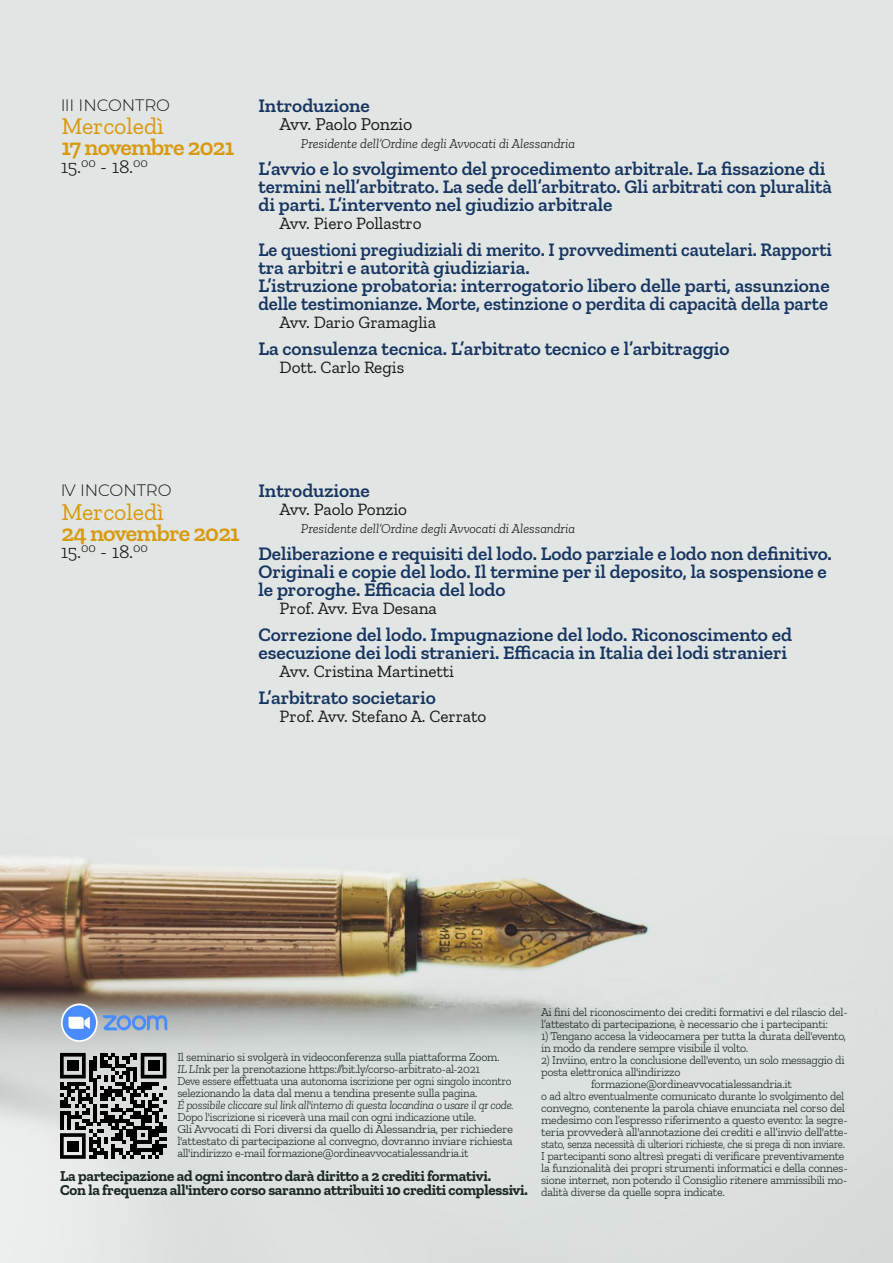
<style>
.page{position:relative;width:893px;height:1263px;background:#fff}
.page>*{position:absolute;margin:0;border:0;box-sizing:border-box;transform-origin:0 0}
.t1{font:600 24px "Zilla Slab";letter-spacing:-.035em;color:#d8990c}
.t2{font:24px "Zilla Slab";color:#d8990c}
.t3{font:600 19.5px/18px "Zilla Slab";letter-spacing:-.005em;color:#163560}
.t4{font:600 19.5px/18px "Zilla Slab";letter-spacing:-.005em;color:#163560;scale:.95 1}
.t5{font:300 19.5px "Zilla Slab";letter-spacing:-.005em;color:#181715}
.t6{font:18px "Zilla Slab";letter-spacing:-.005em;color:#181715}
.t7{font:17.25px "Zilla Slab";letter-spacing:-.005em;color:#181715}
.t8{font:300 16.5px "Montserrat";letter-spacing:-.005em;color:#181715}
.t9{font:700 15px/13.5px "Zilla Slab";letter-spacing:-.015em;color:#1b2726}
.t10{font:italic 300 13.5px "Zilla Slab";letter-spacing:-.005em;color:#181715}
.t11{font:300 12px/12px "Zilla Slab";letter-spacing:-.025em;color:#1b2726}
.t12{font:italic 300 12px "Zilla Slab";letter-spacing:-.03em;color:#1b2726}
.t13{font:300 12px "Zilla Slab";letter-spacing:-.025em;color:#1b2726;scale:.9 1}
.s1{font-style:italic}
</style>
<div class="page">
<div style="left:0;top:0;width:893px;height:836px;background:#e1e5e4"></div>
<img style="left:0;top:836px;width:893px;height:427px">
<svg style="left:103px;top:1014px;width:64px;height:17px"></svg>
<svg style="left:61px;top:1003px;width:37px;height:39px"></svg>
<svg style="left:61px;top:1004px;width:36px;height:38px"></svg>
<svg style="left:63px;top:1005px;width:33px;height:35px"></svg>
<svg style="left:69px;top:1016px;width:21px;height:13px"></svg>
<svg style="left:60px;top:1053px;width:106px;height:106px;background:#666867"></svg>
<div style="left:67px;top:1060px;width:11px;height:11px;background:#000"></div>
<div style="left:148px;top:1060px;width:11px;height:11px;background:#000"></div>
<div style="left:67px;top:1140px;width:11px;height:11px;background:#000"></div>
<h3 class="t8" style="left:60px;top:95px;width:112px">III INCONTRO</h3>
<h1 class="t2" style="left:62px;top:111px;width:104px">Mercoledì</h1>
<h1 class="t1" style="left:62px;top:132px;width:174px">17 novembre 2021</h1>
<h2 class="t5" style="left:60px;top:154px;width:89px">15.<sup>00</sup> - 18.<sup>00</sup></h2>
<h2 class="t3" style="left:258px;top:96px;width:113px">Introduzione</h2>
<h3 class="t6" style="left:280px;top:113px;width:134px">Avv. Paolo Ponzio</h3>
<p class="t10" style="left:301px;top:135px;width:276px">Presidente dell’Ordine degli Avvocati di Alessandria</p>
<h2 class="t3" style="left:258px;top:159px;width:575px">L’avvio e lo svolgimento del procedimento arbitrale. La fissazione di termini nell’arbitrato. La sede dell’arbitrato. Gli arbitrati con pluralità di parti. L’intervento nel giudizio arbitrale</h2>
<h3 class="t7" style="left:280px;top:212px;width:143px">Avv. Piero Pollastro</h3>
<p class="t4" style="left:258px;top:240px;width:605px">Le questioni pregiudiziali di merito. I provvedimenti cautelari. Rapporti tra arbitri e autorità giudiziaria.<br>L’istruzione probatoria: interrogatorio libero delle parti, assunzione delle testimonianze. Morte, estinzione o perdita di capacità della parte</p>
<h3 class="t7" style="left:280px;top:311px;width:158px">Avv. Dario Gramaglia</h3>
<h2 class="t3" style="left:258px;top:339px;width:473px">La consulenza tecnica. L’arbitrato tecnico e l’arbitraggio</h2>
<h3 class="t7" style="left:280px;top:356px;width:126px">Dott. Carlo Regis</h3>
<h3 class="t8" style="left:60px;top:480px;width:113px">IV INCONTRO</h3>
<h1 class="t2" style="left:62px;top:497px;width:104px">Mercoledì</h1>
<h1 class="t1" style="left:62px;top:518px;width:180px">24 novembre 2021</h1>
<h2 class="t5" style="left:60px;top:540px;width:89px">15.<sup>00</sup> - 18.<sup>00</sup></h2>
<h2 class="t3" style="left:258px;top:482px;width:113px">Introduzione</h2>
<h3 class="t7" style="left:280px;top:499px;width:129px">Avv. Paolo Ponzio</h3>
<p class="t10" style="left:301px;top:521px;width:276px">Presidente dell’Ordine degli Avvocati di Alessandria</p>
<h2 class="t3" style="left:258px;top:545px;width:575px">Deliberazione e requisiti del lodo. Lodo parziale e lodo non definitivo.<br>Originali e copie del lodo. Il termine per il deposito, la sospensione e le proroghe. Efficacia del lodo</h2>
<h3 class="t7" style="left:280px;top:598px;width:159px">Prof. Avv. Eva Desana</h3>
<h2 class="t3" style="left:258px;top:626px;width:535px">Correzione del lodo. Impugnazione del lodo. Riconoscimento ed esecuzione dei lodi stranieri. Efficacia in Italia dei lodi stranieri</h2>
<h3 class="t7" style="left:280px;top:661px;width:176px">Avv. Cristina Martinetti</h3>
<h2 class="t3" style="left:258px;top:689px;width:179px">L’arbitrato societario</h2>
<h3 class="t7" style="left:280px;top:706px;width:208px">Prof. Avv. Stefano A. Cerrato</h3>
<p class="t11" style="left:177px;top:1050px;width:336px">Il seminario si svolgerà in videoconferenza sulla piattaforma Zoom.<br><span class="s1">IL LI</span>nk per la prenotazione https:/bit.ly/corso-arbitrato-al-2021<br>Deve essere effettuata una autonoma iscrizione per ogni singolo incontro selezionando la data dal menu a tendina presente sulla pagina.</p>
<p class="t12" style="left:177px;top:1097px;width:338px">É possibile cliccare sul link all'interno di questa locandina o usare il qr code.</p>
<p class="t11" style="left:177px;top:1110px;width:337px">Dopo l'iscrizione si riceverà una mail con ogni indicazione utile.<br>Gli Avvocati di Fori diversi da quello di Alessandria, per richiedere l'attestato di partecipazione al convegno, dovranno inviare richiesta all'indirizzo e-mail formazione@ordineavvocatialessandria.it</p>
<p class="t9" style="left:60px;top:1169px;width:469px">La partecipazione ad ogni incontro darà diritto a 2 crediti formativi.<br>Con la frequenza all'intero corso saranno attribuiti 10 crediti complessivi.</p>
<p class="t11" style="left:541px;top:1006px;width:308px">Ai fini del riconoscimento dei crediti formativi e del rilascio del&shy;l’attestato di partecipazione, è necessario che i partecipanti:</p>
<p class="t11" style="left:541px;top:1030px;width:306px">1) Tengano accesa la videocamera per tutta la durata dell'evento, in modo da rendere sempre visibile il volto.</p>
<p class="t11" style="left:541px;top:1054px;width:305px">2) Inviino, entro la conclusione dell'evento, un solo messaggio di</p>
<p class="t11" style="left:541px;top:1066px;width:141px">posta elettronica all'indirizzo</p>
<p class="t11" style="left:591px;top:1078px;width:202px">formazione@ordineavvocatialessandria.it</p>
<p class="t11" style="left:541px;top:1090px;width:305px">o ad altro eventualmente comunicato durante lo svolgimento del</p>
<p class="t11" style="left:541px;top:1102px;width:305px">convegno, contenente la parola chiave enunciata nel corso del</p>
<p class="t11" style="left:541px;top:1114px;width:308px">medesimo con l’espresso riferimento a questo evento: la segre-</p>
<p class="t11" style="left:541px;top:1126px;width:308px">teria provvederà all'annotazione dei crediti e all’invio dell'atte-</p>
<p class="t13" style="left:541px;top:1136px;width:339px">stato, senza necessità di ulteriori richieste, che si prega di non inviare.</p>
<p class="t11" style="left:541px;top:1150px;width:305px">I partecipanti sono altresì pregati di verificare preventivamente</p>
<p class="t11" style="left:541px;top:1162px;width:308px">la funzionalità dei propri strumenti informatici e della connes-</p>
<p class="t11" style="left:541px;top:1174px;width:308px">sione internet, non potendo il Consiglio ritenere ammissibili mo-</p>
<p class="t11" style="left:541px;top:1186px;width:185px">dalità diverse da quelle sopra indicate.</p>
</div>
